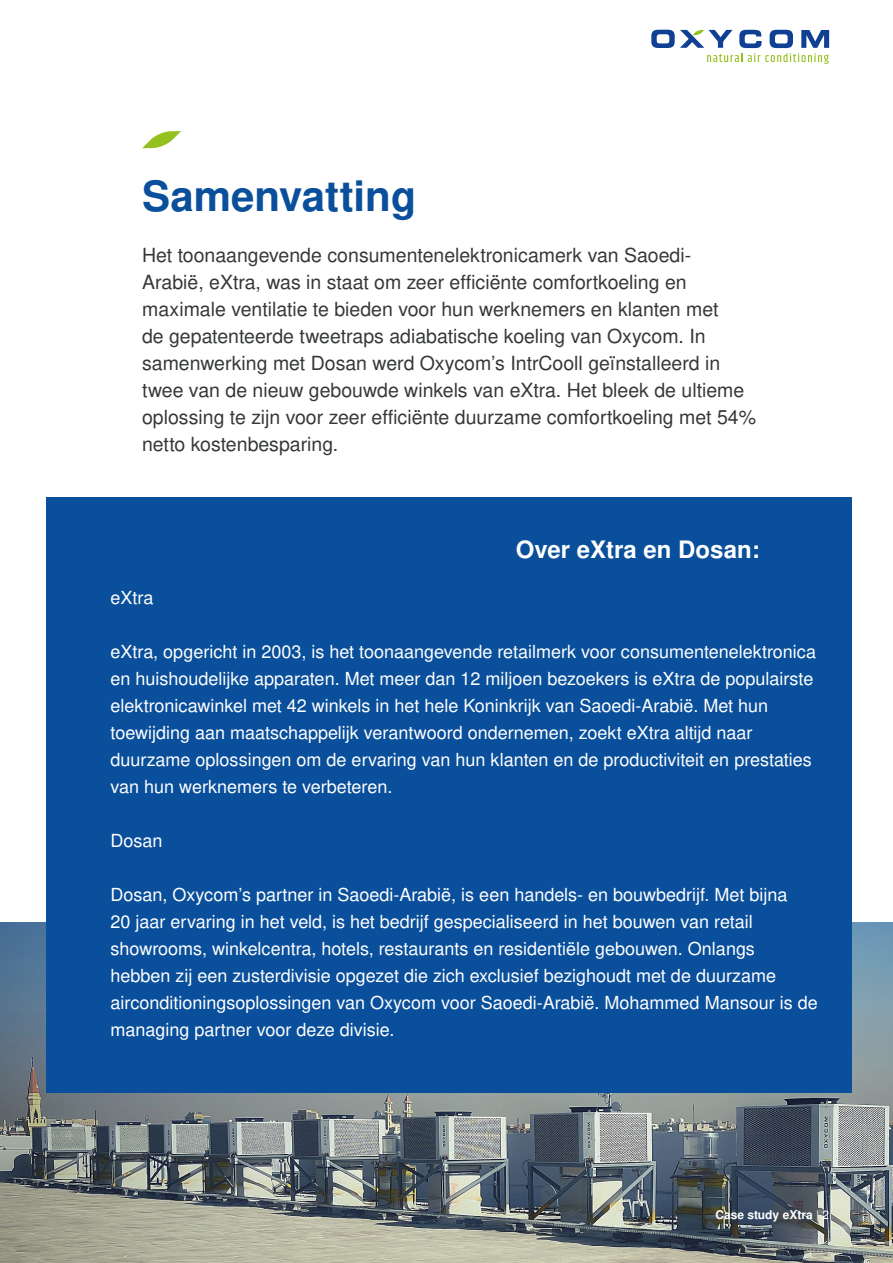
<style>
.page{position:relative;width:893px;height:1263px;background:#fff}
.page>*{position:absolute;margin:0;border:0;box-sizing:border-box;transform-origin:0 0}
.t1{font:700 42px "Nimbus San L";color:#0a4f9b}
.t2{font:700 24px "Nimbus San L";color:#fff}
.t3{font:19.5px/27px "Nimbus San L";color:#35383a}
.t4{font:18px/27px "Nimbus San L";color:#fff}
.t5{font:700 12px "Nimbus San L";color:#fff}
.s1{font-weight:400}
</style>
<div class="page">
<svg style="left:651px;top:30px;width:178px;height:34px"></svg>
<img style="left:0;top:923px;width:893px;height:340px">
<svg style="left:142px;top:131px;width:39px;height:17px"></svg>
<div style="left:47px;top:497px;width:805px;height:596px;background:#0a4f9b"></div>
<p class="t1" style="left:142px;top:166px;width:276px">Samenvatting</p>
<p class="t3" style="left:142px;top:241px;width:615px">Het toonaangevende consumentenelektronicamerk van Saoedi-Arabië, eXtra, was in staat om zeer efficiënte comfortkoeling en maximale ventilatie te bieden voor hun werknemers en klanten met<br>de gepatenteerde tweetraps adiabatische koeling van Oxycom. In samenwerking met Dosan werd Oxycom’s IntrCooll geïnstalleerd in twee van de nieuw gebouwde winkels van eXtra. Het bleek de ultieme oplossing te zijn voor zeer efficiënte duurzame comfortkoeling met 54% netto kostenbesparing.</p>
<p class="t4" style="left:111px;top:584px;width:44px">eXtra</p>
<p class="t2" style="left:516px;top:532px;width:245px">Over eXtra en Dosan:</p>
<p class="t4" style="left:111px;top:638px;width:707px">eXtra, opgericht in 2003, is het toonaangevende retailmerk voor consumentenelektronica en huishoudelijke apparaten. Met meer dan 12 miljoen bezoekers is eXtra de populairste elektronicawinkel met 42 winkels in het hele Koninkrijk van Saoedi-Arabië. Met hun toewijding aan maatschappelijk verantwoord ondernemen, zoekt eXtra altijd naar duurzame oplossingen om de ervaring van hun klanten en de productiviteit en prestaties van hun werknemers te verbeteren.</p>
<p class="t4" style="left:111px;top:827px;width:53px">Dosan</p>
<p class="t4" style="left:111px;top:881px;width:709px">Dosan, Oxycom’s partner in Saoedi-Arabië, is een handels- en bouwbedrijf. Met bijna<br>20 jaar ervaring in het veld, is het bedrijf gespecialiseerd in het bouwen van retail showrooms, winkelcentra, hotels, restaurants en residentiële gebouwen. Onlangs hebben zij een zusterdivisie opgezet die zich exclusief bezighoudt met de duurzame airconditioningsoplossingen van Oxycom voor Saoedi-Arabië. Mohammed Mansour is de managing partner voor deze divisie.</p>
<p class="t5" style="left:715px;top:1206px;width:115px">Case study eXtra <span class="s1">| 2</span></p>
</div>
